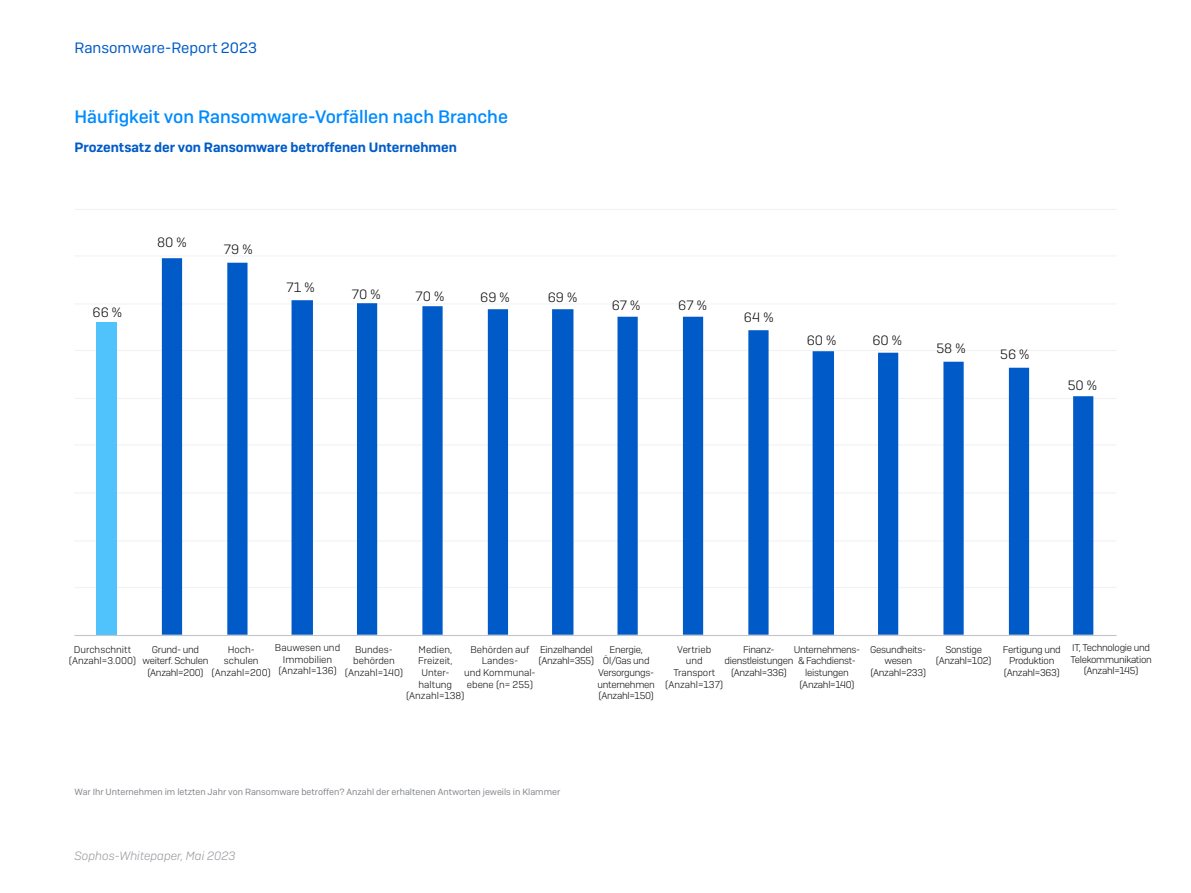
<style>
.page{position:relative;width:1191px;height:893px;background:#fff}
.page>*{position:absolute;margin:0;border:0;box-sizing:border-box;transform-origin:0 0}
.Subheading_2{font:500 18px "Sophos Sans";color:#008bff}
.t1{font:15px "Sophos Sans";color:#005bc8}
.Subheading_3{font:600 13.5px "Sophos Sans";color:#005bc8}
.Body_Copy{font:300 13.5px "Sophos Sans";color:#0d0d0e}
.t2{font:italic 300 12px "Sophos Sans";color:#96989c}
.Body_Copy-2{font:300 9.75px/11.7px "Sophos Sans";letter-spacing:-.03em;color:#0d0d0e;text-align:center}
.Body_Copy-3{font:300 9.75px/11.7px "Sophos Sans";color:#0d0d0e;text-align:center}
.Note{font:9px "Sophos Sans";color:#83868b}
</style>
<div class="page">
<hr style="left:74px;top:209px;width:1042px;height:1px;background:#f0f2f4">
<hr style="left:74px;top:255px;width:1042px;height:2px;background:#f0f2f4">
<hr style="left:74px;top:303px;width:1042px;height:2px;background:#f0f2f4">
<hr style="left:74px;top:350px;width:1042px;height:1px;background:#f0f2f4">
<hr style="left:74px;top:398px;width:1042px;height:1px;background:#f0f2f4">
<hr style="left:74px;top:444px;width:1042px;height:2px;background:#f0f2f4">
<hr style="left:74px;top:492px;width:1042px;height:2px;background:#f0f2f4">
<hr style="left:74px;top:540px;width:1042px;height:2px;background:#f0f2f4">
<hr style="left:74px;top:587px;width:1042px;height:1px;background:#f0f2f4">
<div style="left:96px;top:323px;width:21px;height:312px;background:#50c3fc"></div>
<svg style="left:162px;top:258px;width:931px;height:377px"></svg>
<hr style="left:74px;top:635px;width:1042px;height:1px;background:#c2c5ca">
<h2 class="t1" style="left:74px;top:39px;width:184px">Ransomware-Report 2023</h2>
<p class="Subheading_2" style="left:74px;top:106px;width:435px">Häufigkeit von Ransomware-Vorfällen nach Branche</p>
<p class="Subheading_3" style="left:74px;top:139px;width:384px">Prozentsatz der von Ransomware betroffenen Unternehmen</p>
<p class="Body_Copy" style="left:92px;top:304px;width:31px">66 %</p>
<p class="Body_Copy" style="left:157px;top:234px;width:31px">80 %</p>
<p class="Body_Copy" style="left:224px;top:241px;width:30px">79 %</p>
<p class="Body_Copy" style="left:287px;top:279px;width:30px">71 %</p>
<p class="Body_Copy" style="left:352px;top:286px;width:30px">70 %</p>
<p class="Body_Copy" style="left:415px;top:288px;width:30px">70 %</p>
<p class="Body_Copy" style="left:480px;top:289px;width:31px">69 %</p>
<p class="Body_Copy" style="left:547px;top:289px;width:31px">69 %</p>
<p class="Body_Copy" style="left:612px;top:298px;width:30px">67 %</p>
<p class="Body_Copy" style="left:678px;top:298px;width:30px">67 %</p>
<p class="Body_Copy" style="left:744px;top:310px;width:31px">64 %</p>
<p class="Body_Copy" style="left:806px;top:332px;width:31px">60 %</p>
<p class="Body_Copy" style="left:872px;top:332px;width:31px">60 %</p>
<p class="Body_Copy" style="left:936px;top:341px;width:31px">58 %</p>
<p class="Body_Copy" style="left:1000px;top:346px;width:31px">56 %</p>
<p class="Body_Copy" style="left:1067px;top:377px;width:31px">50 %</p>
<p class="Body_Copy-2" style="left:143px;top:643px;width:67px">Grund- und weiterf. Schulen (Anzahl=200)</p>
<p class="Body_Copy-3" style="left:212px;top:643px;width:61px">Hoch&shy;schulen (Anzahl=200)</p>
<p class="Body_Copy-2" style="left:597px;top:643px;width:59px">Energie,<br>Öl/Gas und<br>Versorgungs&shy;unternehmen (Anzahl=150)</p>
<p class="Body_Copy-2" style="left:724px;top:643px;width:70px">Finanz&shy;dienstleistungen (Anzahl=336)</p>
<p class="Body_Copy-2" style="left:870px;top:643px;width:57px">Gesundheits&shy;wesen (Anzahl=233)</p>
<p class="Body_Copy-2" style="left:1070px;top:641px;width:83px">IT, Technologie und<br>Telekommunikation (Anzahl=145)</p>
<p class="Body_Copy-3" style="left:275px;top:642px;width:67px">Bauwesen und<br>Immobilien (Anzahl=136)</p>
<p class="Body_Copy-3" style="left:345px;top:643px;width:60px">Bundes&shy;behörden (Anzahl=140)</p>
<p class="Body_Copy-3" style="left:665px;top:643px;width:60px">Vertrieb<br>und<br>Transport (Anzahl=137)</p>
<p class="Body_Copy-3" style="left:69px;top:643px;width:69px">Durchschnitt (Anzahl=3.000)</p>
<p class="Body_Copy-2" style="left:793px;top:643px;width:68px">Unternehmens-&amp; Fachdienst&shy;leistungen (Anzahl=140)</p>
<p class="Body_Copy-3" style="left:406px;top:643px;width:60px">Medien,<br>Freizeit,<br>Unter&shy;haltung (Anzahl=138)</p>
<p class="Body_Copy-3" style="left:464px;top:643px;width:73px">Behörden auf<br>Landes-<br>und Kommunal&shy;ebene (n= 255)</p>
<p class="Body_Copy-2" style="left:538px;top:643px;width:57px;text-align:left">Einzelhandel (Anzahl=355)</p>
<p class="Body_Copy-2" style="left:936px;top:643px;width:57px">Sonstige (Anzahl=102)</p>
<p class="Body_Copy-2" style="left:1002px;top:643px;width:59px">Fertigung und<br>Produktion (Anzahl=363)</p>
<p class="Note" style="left:74px;top:787px;width:487px">War Ihr Unternehmen im letzten Jahr von Ransomware betroffen? Anzahl der erhaltenen Antworten jeweils in Klammer</p>
<p class="t2" style="left:74px;top:848px;width:163px">Sophos-Whitepaper, Mai 2023</p>
</div>
